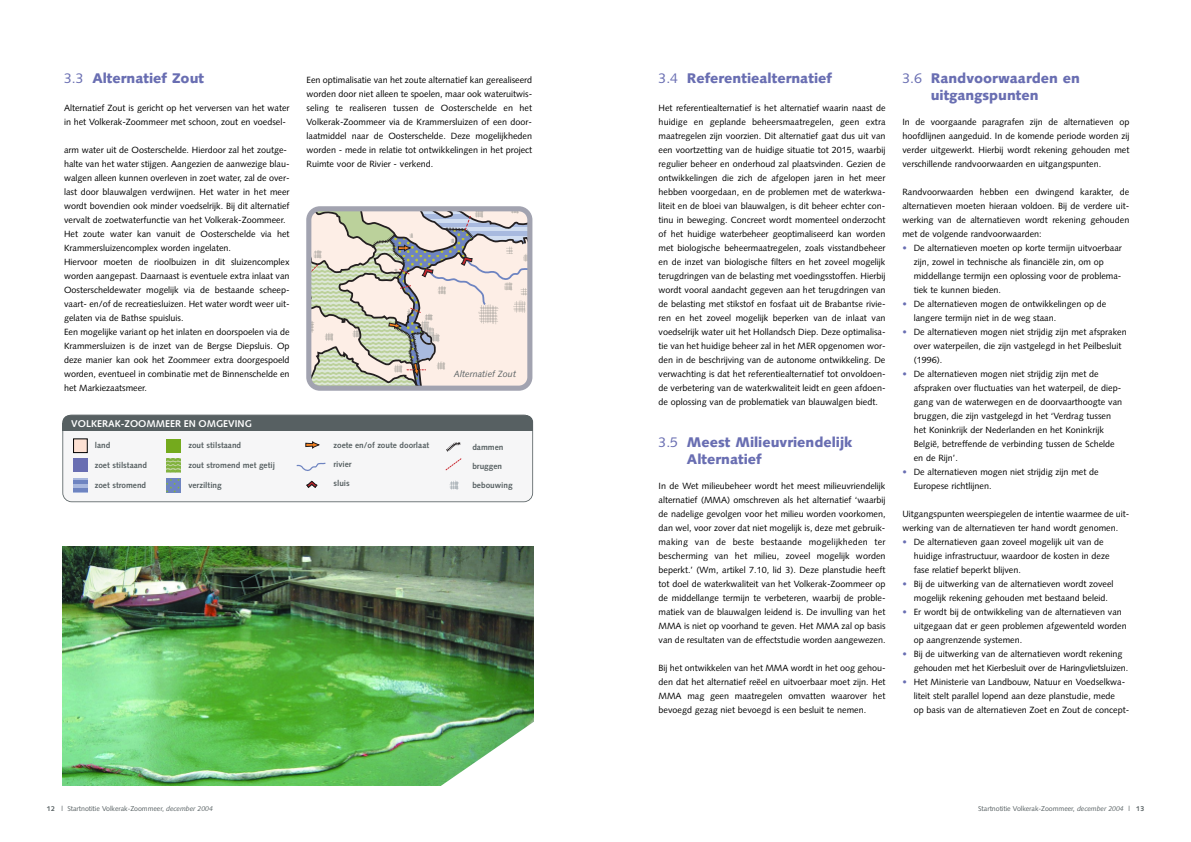
<style>
.page{position:relative;width:1191px;height:842px;background:#fff}
.page>*{position:absolute;margin:0;border:0;box-sizing:border-box;transform-origin:0 0}
.t1{font:900 14px/17px "Syntax";color:#696eb2}
.t2{font:700 9.9px "Syntax";color:#fff}
.t3{font:9px/14px "Syntax";color:#000}
.t4{font:italic 9px "Syntax";color:#576062}
.t5{font:700 8.2px "Syntax";color:#576062}
.t6{font:7px "Syntax";letter-spacing:-.005em;color:#576062}
.s1{font-weight:400}
.s2{color:#696eb2}
.s3{font-weight:700}
.s4{font-style:italic}
</style>
<div class="page">
<svg style="left:306px;top:206px;width:226px;height:185px;background:#d2cec6"></svg>
<div style="left:62px;top:416px;width:471px;height:86px;background:#f6f6f7"></div>
<div style="left:73px;top:458px;width:14px;height:14px;background:#696eb2"></div>
<div style="left:74px;top:439px;width:13px;height:14px;background:#fde1d3"></div>
<div style="left:73px;top:439px;width:14px;height:14px;border:1px solid #000"></div>
<svg style="left:73px;top:478px;width:14px;height:15px"></svg>
<hr style="left:75px;top:488px;width:12px;height:4px;background:#6e84c1">
<div style="left:166px;top:439px;width:14px;height:14px;background:#74aa1d"></div>
<svg style="left:166px;top:458px;width:14px;height:14px"></svg>
<svg style="left:166px;top:478px;width:14px;height:14px"></svg>
<svg style="left:305px;top:440px;width:15px;height:9px"></svg>
<svg style="left:306px;top:481px;width:11px;height:7px"></svg>
<svg style="left:445px;top:442px;width:17px;height:29px"></svg>
<svg style="left:449px;top:480px;width:10px;height:10px"></svg>
<div style="left:62px;top:415px;width:471px;height:14px;background:#576062;border-radius:7px"></div>
<div style="left:62px;top:423px;width:471px;height:8px;background:#576062"></div>
<svg style="left:295px;top:462px;width:32px;height:10px"></svg>
<img style="left:62px;top:546px;width:471px;height:239px">
<img style="left:434px;top:716px;width:100px;height:70px">
<h1 class="t1" style="left:64px;top:71px;width:142px"><span class="s1">3.3</span> Alternatief Zout</h1>
<p class="t3" style="left:64px;top:102px;width:227px">Alternatief Zout is gericht op het verversen van het water in het Volkerak-Zoommeer met schoon, zout en voedsel-</p>
<p class="t3" style="left:64px;top:144px;width:227px">arm water uit de Oosterschelde. Hierdoor zal het zoutge&shy;halte van het water stijgen. Aangezien de aanwezige blau&shy;walgen alleen kunnen overleven in zoet water, zal de over&shy;last door blauwalgen verdwijnen. Het water in het meer wordt bovendien ook minder voedselrijk. Bij dit alternatief vervalt de zoetwaterfunctie van het Volkerak-Zoommeer.<br>Het zoute water kan vanuit de Oosterschelde via het Krammersluizencomplex worden ingelaten.<br>Hiervoor moeten de rioolbuizen in dit sluizencomplex worden aangepast. Daarnaast is eventuele extra inlaat van Oosterscheldewater mogelijk via de bestaande scheep&shy;vaart- en/of de recreatiesluizen. Het water wordt weer uit&shy;gelaten via de Bathse spuisluis.<br>Een mogelijke variant op het inlaten en doorspoelen via de Krammersluizen is de inzet van de Bergse Diepsluis. Op deze manier kan ook het Zoommeer extra doorgespoeld worden, eventueel in combinatie met de Binnenschelde en het Markiezaatsmeer.</p>
<p class="t2" style="left:71px;top:420px;width:182px">VOLKERAK-ZOOMMEER EN OMGEVING</p>
<p class="t5" style="left:95px;top:442px;width:17px">land</p>
<p class="t5" style="left:95px;top:462px;width:54px">zoet stilstaand</p>
<p class="t5" style="left:95px;top:482px;width:53px">zoet stromend</p>
<p class="t5" style="left:188px;top:442px;width:54px">zout stilstaand</p>
<p class="t5" style="left:188px;top:462px;width:88px">zout stromend met getij</p>
<p class="t5" style="left:188px;top:482px;width:35px">verzilting</p>
<p class="t3" style="left:306px;top:74px;width:227px;text-align:justify">Een optimalisatie van het zoute alternatief kan gerealiseerd worden door niet alleen te spoelen, maar ook wateruitwis&shy;seling te realiseren tussen de Oosterschelde en het Volkerak-Zoommeer via de Krammersluizen of een door&shy;laatmiddel naar de Oosterschelde. Deze mogelijkheden worden - mede in relatie tot ontwikkelingen in het project Ruimte voor de Rivier - verkend.</p>
<p class="t4" style="left:454px;top:370px;width:64px">Alternatief Zout</p>
<p class="t5" style="left:333px;top:442px;width:97px">zoete en/of zoute doorlaat</p>
<p class="t5" style="left:333px;top:461px;width:20px">rivier</p>
<p class="t5" style="left:333px;top:480px;width:18px">sluis</p>
<p class="t5" style="left:472px;top:444px;width:33px">dammen</p>
<p class="t5" style="left:472px;top:463px;width:31px">bruggen</p>
<p class="t5" style="left:472px;top:481px;width:42px">bebouwing</p>
<h1 class="t1" style="left:658px;top:71px;width:175px"><span class="s1">3.4</span> Referentiealternatief</h1>
<p class="t3" style="left:658px;top:102px;width:228px;text-align:justify">Het referentiealternatief is het alternatief waarin naast de huidige en geplande beheersmaatregelen, geen extra maatregelen zijn voorzien. Dit alternatief gaat dus uit van een voortzetting van de huidige situatie tot 2015, waarbij regulier beheer en onderhoud zal plaatsvinden. Gezien de ontwikkelingen die zich de afgelopen jaren in het meer hebben voorgedaan, en de problemen met de waterkwa&shy;liteit en de bloei van blauwalgen, is dit beheer echter con&shy;tinu in beweging. Concreet wordt momenteel onderzocht of het huidige waterbeheer geoptimaliseerd kan worden met biologische beheermaatregelen, zoals visstandbeheer en de inzet van biologische filters en het zoveel mogelijk terugdringen van de belasting met voedingsstoffen. Hierbij wordt vooral aandacht gegeven aan het terugdringen van de belasting met stikstof en fosfaat uit de Brabantse rivie&shy;ren en het zoveel mogelijk beperken van de inlaat van voedselrijk water uit het Hollandsch Diep. Deze optimalisa&shy;tie van het huidige beheer zal in het MER opgenomen wor&shy;den in de beschrijving van de autonome ontwikkeling. De verwachting is dat het referentiealternatief tot onvoldoen&shy;de verbetering van de waterkwaliteit leidt en geen afdoen&shy;de oplossing van de problematiek van blauwalgen biedt.</p>
<h1 class="t1" style="left:687px;top:435px;width:167px;text-indent:-28px"><span class="s1">3.5</span> Meest Milieuvriendelijk<br>Alternatief</h1>
<p class="t3" style="left:658px;top:480px;width:228px;text-align:justify">In de Wet milieubeheer wordt het meest milieuvriendelijk alternatief (MMA) omschreven als het alternatief ‘waarbij de nadelige gevolgen voor het milieu worden voorkomen, dan wel, voor zover dat niet mogelijk is, deze met gebruik&shy;making van de beste bestaande mogelijkheden ter bescherming van het milieu, zoveel mogelijk worden beperkt.’ (Wm, artikel 7.10, lid 3). Deze planstudie heeft tot doel de waterkwaliteit van het Volkerak-Zoommeer op de middellange termijn te verbeteren, waarbij de proble&shy;matiek van de blauwalgen leidend is. De invulling van het MMA is niet op voorhand te geven. Het MMA zal op basis van de resultaten van de effectstudie worden aangewezen.</p>
<p class="t3" style="left:658px;top:662px;width:228px;text-align:justify">Bij het ontwikkelen van het MMA wordt in het oog gehou&shy;den dat het alternatief reëel en uitvoerbaar moet zijn. Het MMA mag geen maatregelen omvatten waarover het bevoegd gezag niet bevoegd is een besluit te nemen.</p>
<h1 class="t1" style="left:930px;top:71px;width:151px;text-indent:-28px"><span class="s1">3.6</span> Randvoorwaarden en uitgangspunten</h1>
<p class="t3" style="left:902px;top:116px;width:228px;text-align:justify">In de voorgaande paragrafen zijn de alternatieven op hoofdlijnen aangeduid. In de komende periode worden zij verder uitgewerkt. Hierbij wordt rekening gehouden met verschillende randvoorwaarden en uitgangspunten.</p>
<p class="t3" style="left:902px;top:186px;width:228px;text-align:justify">Randvoorwaarden hebben een dwingend karakter, de alternatieven moeten hieraan voldoen. Bij de verdere uit&shy;werking van de alternatieven wordt rekening gehouden met de volgende randvoorwaarden:</p>
<p class="t3" style="left:913px;top:242px;width:210px;text-indent:-11px"><span class="s2">•</span> De alternatieven moeten op korte termijn uitvoerbaar zijn, zowel in technische als financiële zin, om op middellange termijn een oplossing voor de problema&shy;tiek te kunnen bieden.</p>
<p class="t3" style="left:913px;top:298px;width:194px;text-indent:-11px"><span class="s2">•</span> De alternatieven mogen de ontwikkelingen op de langere termijn niet in de weg staan.</p>
<p class="t3" style="left:913px;top:326px;width:214px;text-indent:-11px"><span class="s2">•</span> De alternatieven mogen niet strijdig zijn met afspraken over waterpeilen, die zijn vastgelegd in het Peilbesluit (1996).</p>
<p class="t3" style="left:913px;top:368px;width:210px;text-indent:-11px"><span class="s2">•</span> De alternatieven mogen niet strijdig zijn met de afspraken over fluctuaties van het waterpeil, de diep&shy;gang van de waterwegen en de doorvaarthoogte van bruggen, die zijn vastgelegd in het ‘Verdrag tussen het Koninkrijk der Nederlanden en het Koninkrijk België, betreffende de verbinding tussen de Schelde en de Rijn’.</p>
<p class="t3" style="left:913px;top:466px;width:186px;text-indent:-11px"><span class="s2">•</span> De alternatieven mogen niet strijdig zijn met de<br>Europese richtlijnen.</p>
<p class="t3" style="left:902px;top:508px;width:228px">Uitgangspunten weerspiegelen de intentie waarmee de uit&shy;werking van de alternatieven ter hand wordt genomen.</p>
<p class="t3" style="left:913px;top:536px;width:197px;text-indent:-11px"><span class="s2">•</span> De alternatieven gaan zoveel mogelijk uit van de huidige infrastructuur, waardoor de kosten in deze fase relatief beperkt blijven.</p>
<p class="t3" style="left:913px;top:578px;width:201px;text-indent:-11px"><span class="s2">•</span> Bij de uitwerking van de alternatieven wordt zoveel mogelijk rekening gehouden met bestaand beleid.</p>
<p class="t3" style="left:913px;top:606px;width:214px;text-indent:-11px"><span class="s2">•</span> Er wordt bij de ontwikkeling van de alternatieven van uitgegaan dat er geen problemen afgewenteld worden op aangrenzende systemen.</p>
<p class="t3" style="left:913px;top:648px;width:216px;text-indent:-11px"><span class="s2">•</span> Bij de uitwerking van de alternatieven wordt rekening gehouden met het Kierbesluit over de Haringvlietsluizen.</p>
<p class="t3" style="left:913px;top:676px;width:217px;text-indent:-11px"><span class="s2">•</span> Het Ministerie van Landbouw, Natuur en Voedselkwa&shy;liteit stelt parallel lopend aan deze planstudie, mede<br>op basis van de alternatieven Zoet en Zout de concept-</p>
<p class="t6" style="left:47px;top:806px;width:168px"><span class="s3">12</span> l Startnotitie Volkerak-Zoommeer, <span class="s4">december 2004</span></p>
<p class="t6" style="left:978px;top:806px;width:168px">Startnotitie Volkerak-Zoommeer, <span class="s4">december 2004</span> l <span class="s3">13</span></p>
</div>
